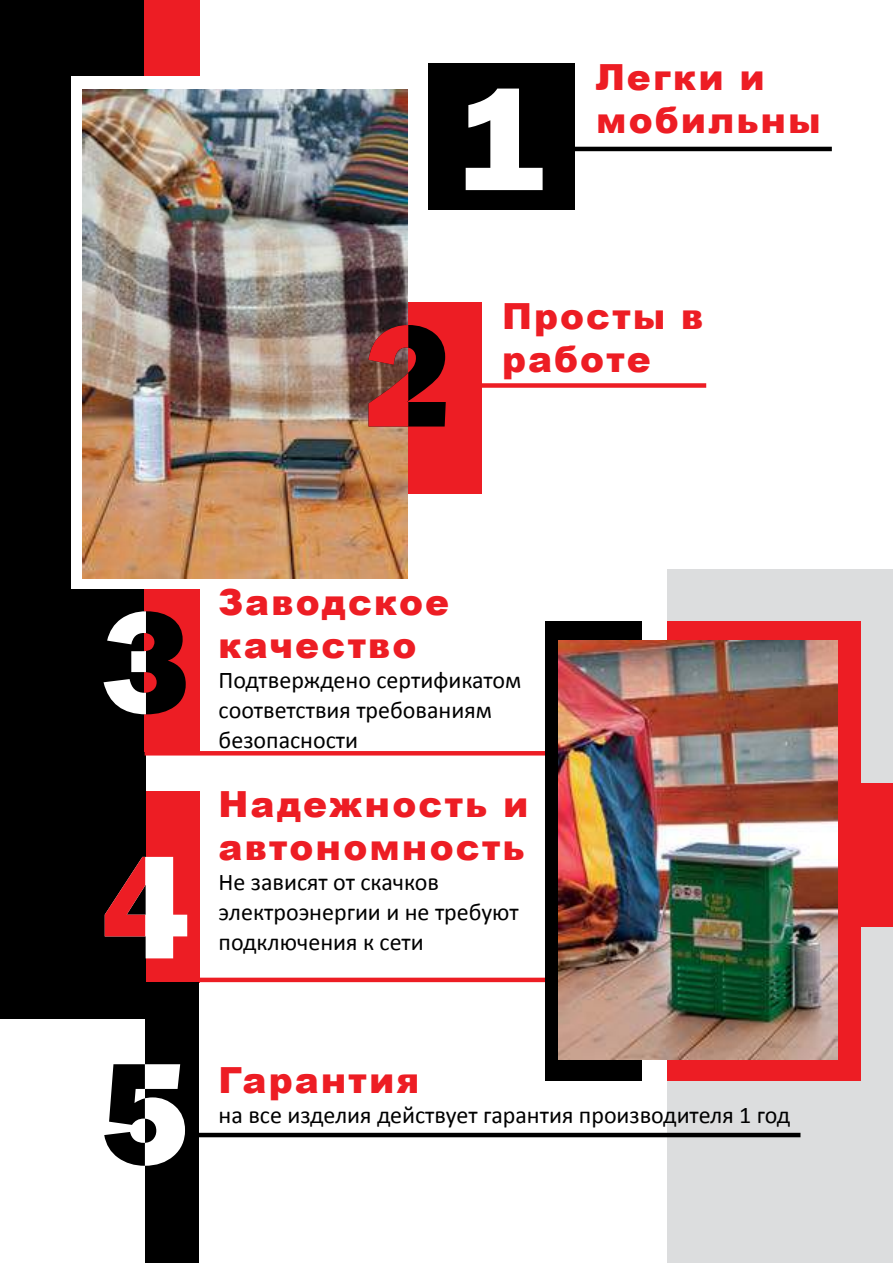
<style>
.page{position:relative;width:893px;height:1263px;background:#fff}
.page>*{position:absolute;margin:0;border:0;box-sizing:border-box;transform-origin:0 0}
.t1{font:800 150px "Franklin Gothic";color:#fff}
.t2{font:900 36px/43.2px "Arial";letter-spacing:.06em;color:#ed1d24}
.t3{font:24px/30px "Calibri";color:#000}
</style>
<div class="page">
<hr style="left:892px;top:0;width:1px;height:570px;background:#dcddde">
<div style="left:128px;top:791px;width:72px;height:191px;background:#ed1d24"></div>
<div style="left:0;top:0;width:146px;height:1018px;background:#000"></div>
<div style="left:336px;top:303px;width:146px;height:191px;background:#ed1d24"></div>
<div style="left:145px;top:0;width:55px;height:751px;background:#ed1d24"></div>
<div style="left:71px;top:77px;width:228px;height:512px;background:#fff"></div>
<img style="left:82px;top:89px;width:326px;height:489px">
<svg style="left:368px;top:325px;width:78px;height:101px"></svg>
<div style="left:428px;top:64px;width:147px;height:146px;background:#000"></div>
<svg style="left:104px;top:611px;width:82px;height:103px"></svg>
<div style="left:472px;top:383px;width:234px;height:5px;background:#ed1d24"></div>
<hr style="left:145px;top:751px;width:655px;height:4px;background:#ed1d24">
<hr style="left:182px;top:978px;width:565px;height:4px;background:#ed1d24">
<hr style="left:575px;top:147px;width:257px;height:4px;background:#000">
<svg style="left:105px;top:857px;width:82px;height:101px"></svg>
<div style="left:145px;top:982px;width:54px;height:281px;background:#000"></div>
<svg style="left:104px;top:1064px;width:81px;height:102px"></svg>
<div style="left:668px;top:570px;width:225px;height:693px;background:#dcddde"></div>
<div style="left:668px;top:621px;width:193px;height:459px;background:#ed1d24"></div>
<div style="left:546px;top:621px;width:96px;height:459px;background:#000"></div>
<img style="left:558px;top:640px;width:280px;height:420px">
<div style="left:861px;top:784px;width:32px;height:143px;background:#ed1d24"></div>
<hr style="left:190px;top:1133px;width:610px;height:4px;background:#000">
<h1 class="t1" style="left:456px;top:43px;width:89px">1</h1>
<h2 class="t2" style="left:596px;top:54px;width:226px">Легки и мобильны</h2>
<h2 class="t2" style="left:502px;top:293px;width:203px">Просты в работе</h2>
<h2 class="t2" style="left:219px;top:579px;width:232px">Заводское качество</h2>
<p class="t3" style="left:219px;top:665px;width:304px">Подтверждено сертификатом соответствия требованиям безопасности</p>
<h2 class="t2" style="left:219px;top:781px;width:311px">Надежность и автономность</h2>
<p class="t3" style="left:219px;top:867px;width:302px">Не зависят от скачков электроэнергии и не требуют подключения к сети</p>
<h2 class="t2" style="left:219px;top:1058px;width:202px">Гарантия</h2>
<p class="t3" style="left:219px;top:1100px;width:573px">на все изделия действует гарантия производителя 1 год</p>
</div>
